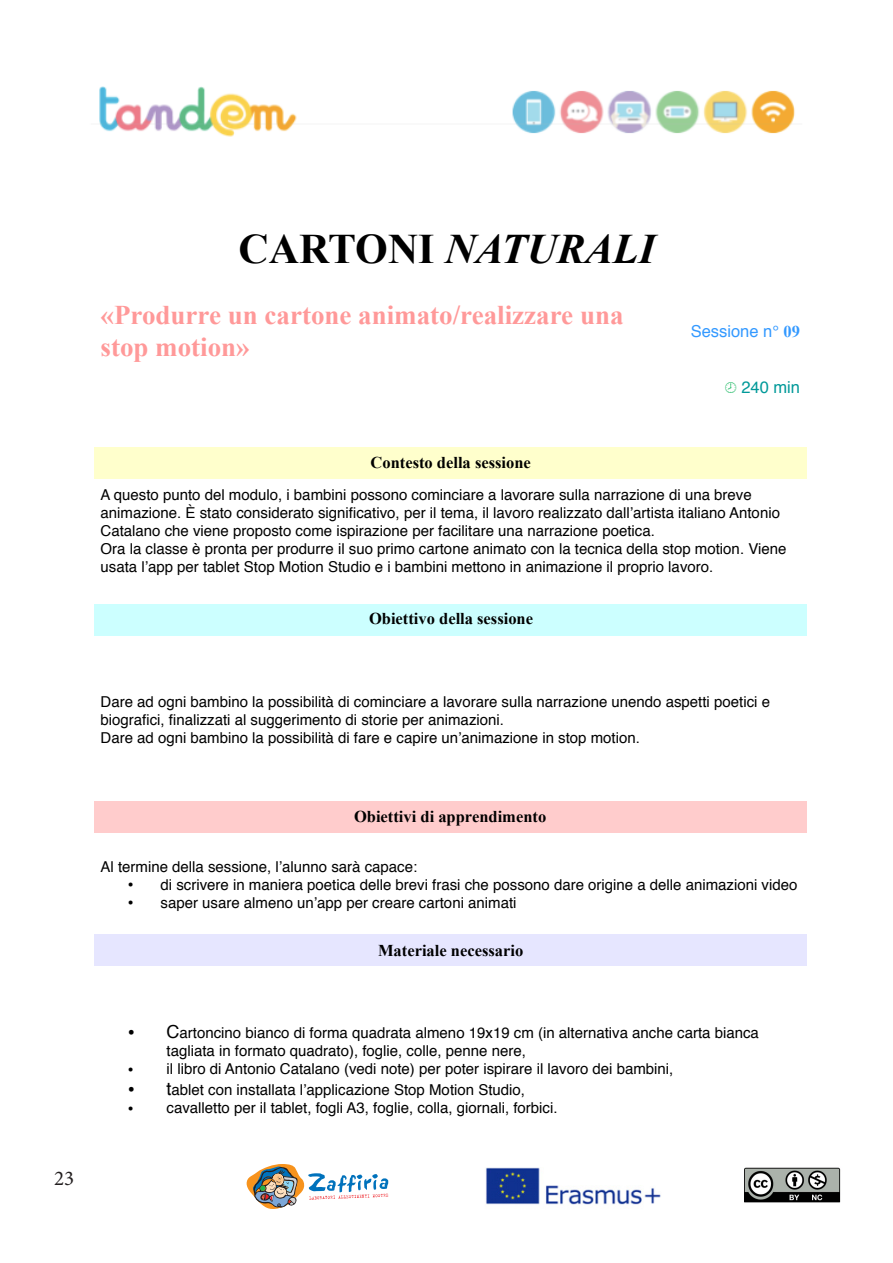
<style>
.page{position:relative;width:893px;height:1263px;background:#fff}
.page>*{position:absolute;margin:0;border:0;box-sizing:border-box;transform-origin:0 0}
.t1{font:italic 700 42px "Times New Roman";color:#000}
.t2{font:700 27px/31.5px "Times New Roman";color:#f99}
.t3{font:21px "Minion Pro";color:#231f20}
.t4{font:700 16.5px "Times New Roman";color:#000}
.t5{font:16.5px "Helvetica";color:#39f}
.t6{font:16.5px "Helvetica";color:#099}
.t7{font:15px/18px "Helvetica";color:#000}
.s1{font-style:normal}
.s2{font-family:"Times New Roman";font-weight:700}
.s3{font-size:18px}
.s4{font-size:21.6px}
</style>
<div class="page">
<div style="left:94px;top:447px;width:713px;height:32px;background:#ffc"></div>
<div style="left:94px;top:604px;width:713px;height:32px;background:#cff"></div>
<div style="left:94px;top:801px;width:713px;height:32px;background:#fcc"></div>
<div style="left:94px;top:935px;width:713px;height:31px;background:#e6e6ff"></div>
<img style="left:99px;top:86px;width:696px;height:51px">
<img style="left:247px;top:1164px;width:141px;height:45px">
<img style="left:744px;top:1167px;width:97px;height:36px">
<img style="left:486px;top:1167px;width:175px;height:38px">
<p class="t1" style="left:239px;top:219px;width:418px"><span class="s1">CARTONI</span> NATURALI</p>
<p class="t2" style="left:100px;top:299px;width:524px">«Produrre un cartone animato/realizzare una stop motion»</p>
<p class="t5" style="left:691px;top:318px;width:111px">Sessione n° <span class="s2">09</span></p>
<p class="t6" style="left:741px;top:374px;width:60px">240 min</p>
<p class="t4" style="left:370px;top:451px;width:162px">Contesto della sessione</p>
<p class="t7" style="left:100px;top:486px;width:687px">A questo punto del modulo, i bambini possono cominciare a lavorare sulla narrazione di una breve animazione. È stato considerato significativo, per il tema, il lavoro realizzato dall’artista italiano Antonio Catalano che viene proposto come ispirazione per facilitare una narrazione poetica.<br>Ora la classe è pronta per produrre il suo primo cartone animato con la tecnica della stop motion. Viene usata l’app per tablet Stop Motion Studio e i bambini mettono in animazione il proprio lavoro.</p>
<p class="t4" style="left:369px;top:607px;width:166px">Obiettivo della sessione</p>
<p class="t3" style="left:54px;top:1164px;width:22px">23</p>
<p class="t7" style="left:100px;top:693px;width:671px">Dare ad ogni bambino la possibilità di cominciare a lavorare sulla narrazione unendo aspetti poetici e biografici, finalizzati al suggerimento di storie per animazioni.<br>Dare ad ogni bambino la possibilità di fare e capire un’animazione in stop motion.</p>
<p class="t4" style="left:354px;top:805px;width:194px">Obiettivi di apprendimento</p>
<p class="t7" style="left:100px;top:858px;width:318px">Al termine della sessione, l’alunno sarà capace:</p>
<p class="t7" style="left:128px;top:876px;width:671px"><span class="s3">•</span> di scrivere in maniera poetica delle brevi frasi che possono dare origine a delle animazioni video</p>
<p class="t7" style="left:128px;top:894px;width:390px"><span class="s3">•</span> saper usare almeno un’app per creare cartoni animati</p>
<p class="t4" style="left:378px;top:939px;width:147px">Materiale necessario</p>
<p class="t7" style="left:166px;top:1024px;width:594px;text-indent:-39px"><span class="s4">•</span> <span class="s3">C</span>artoncino bianco di forma quadrata almeno 19x19 cm (in alternativa anche carta bianca tagliata in formato quadrato), foglie, colle, penne nere,</p>
<p class="t7" style="left:128px;top:1060px;width:547px"><span class="s3">•</span> il libro di Antonio Catalano (vedi note) per poter ispirare il lavoro dei bambini,</p>
<p class="t7" style="left:128px;top:1081px;width:399px"><span class="s4">•</span> <span class="s3">t</span>ablet con installata l’applicazione Stop Motion Studio,</p>
<p class="t7" style="left:128px;top:1099px;width:432px"><span class="s3">•</span> cavalletto per il tablet, fogli A3, foglie, colla, giornali, forbici.</p>
</div>
